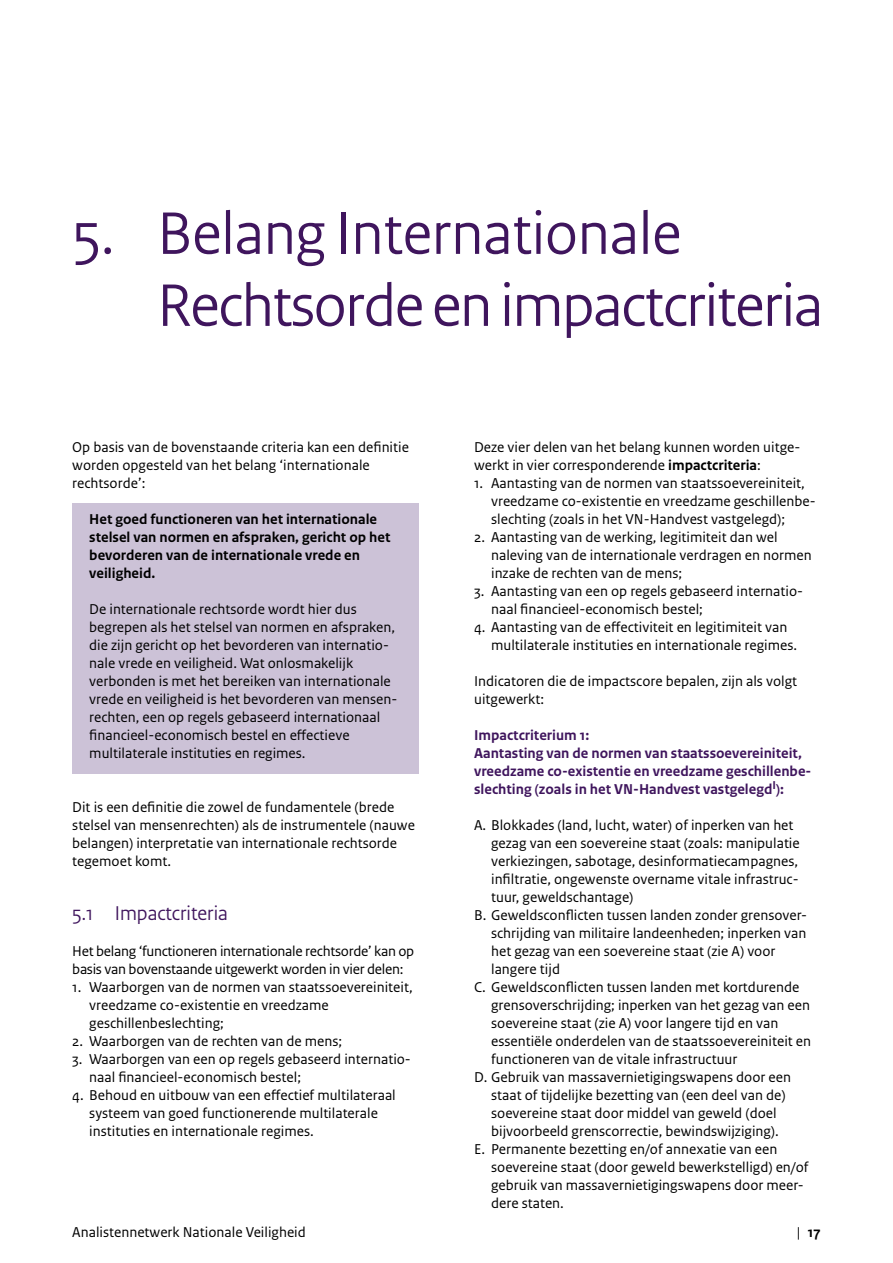
<style>
.page{position:relative;width:893px;height:1263px;background:#fff}
.page>*{position:absolute;margin:0;border:0;box-sizing:border-box;transform-origin:0 0}
.t1{font:63px/72px "Rijksoverheid Sans Heading";letter-spacing:-.015em;color:#3f155d}
.t2{font:21px "Rijksoverheid Sans Heading";color:#3f155d}
.t3{font:15px/18px "Rijksoverheid Sans Text";color:#000}
.t4{font:700 15px/18px "Rijksoverheid Sans Text";color:#3f155d}
.t5{font:700 15px/18px "Rijksoverheid Sans Text";color:#000}
.t6{font:15px/18px "Rijksoverheid Sans Text";letter-spacing:-.02em;color:#000}
.s1{font-weight:700}
.s2{font-weight:400}
</style>
<div class="page">
<div style="left:72px;top:503px;width:347px;height:90px;background:#ccc2d7"></div>
<div style="left:72px;top:593px;width:347px;height:180px;background:#ccc2d7"></div>
<h1 class="t1" style="left:157px;top:198px;width:667px;text-indent:-85px">5. Belang Internationale<br>Rechtsorde en impactcriteria</h1>
<p class="t3" style="left:72px;top:438px;width:338px">Op basis van de bovenstaande criteria kan een definitie worden opgesteld van het belang ‘internationale rechtsorde’:</p>
<p class="t5" style="left:89px;top:510px;width:303px">Het goed functioneren van het internationale stelsel van normen en afspraken, gericht op het bevorderen van de internationale vrede en veiligheid.</p>
<p class="t3" style="left:89px;top:600px;width:309px">De internationale rechtsorde wordt hier dus begrepen als het stelsel van normen en afspraken, die zijn gericht op het bevorderen van internatio&shy;nale vrede en veiligheid. Wat onlosmakelijk verbonden is met het bereiken van internationale vrede en veiligheid is het bevorderen van mensen&shy;rechten, een op regels gebaseerd internationaal financieel-economisch bestel en effectieve multilaterale instituties en regimes.</p>
<p class="t3" style="left:72px;top:798px;width:344px">Dit is een definitie die zowel de fundamentele (brede stelsel van mensenrechten) als de instrumentele (nauwe belangen) interpretatie van internationale rechtsorde tegemoet komt.</p>
<h2 class="t2" style="left:72px;top:901px;width:157px">5.1 Impactcriteria</h2>
<p class="t6" style="left:72px;top:942px;width:344px">Het belang ‘functioneren internationale rechtsorde’ kan op basis van bovenstaande uitgewerkt worden in vier delen:</p>
<p class="t3" style="left:89px;top:978px;width:325px;text-indent:-17px">1. Waarborgen van de normen van staatssoevereiniteit, vreedzame co-existentie en vreedzame geschillenbeslechting;</p>
<p class="t3" style="left:72px;top:1032px;width:271px">2. Waarborgen van de rechten van de mens;</p>
<p class="t3" style="left:89px;top:1050px;width:323px;text-indent:-17px">3. Waarborgen van een op regels gebaseerd internatio&shy;naal financieel-economisch bestel;</p>
<p class="t3" style="left:89px;top:1086px;width:308px;text-indent:-17px">4. Behoud en uitbouw van een effectief multilateraal systeem van goed functionerende multilaterale instituties en internationale regimes.</p>
<p class="t3" style="left:474px;top:438px;width:328px">Deze vier delen van het belang kunnen worden uitge&shy;werkt in vier corresponderende <span class="s1">impactcriteria</span>:</p>
<p class="t3" style="left:491px;top:474px;width:326px;text-indent:-17px">1. Aantasting van de normen van staatssoevereiniteit, vreedzame co-existentie en vreedzame geschillenbe&shy;slechting (zoals in het VN-Handvest vastgelegd);</p>
<p class="t3" style="left:491px;top:528px;width:322px;text-indent:-17px">2. Aantasting van de werking, legitimiteit dan wel naleving van de internationale verdragen en normen inzake de rechten van de mens;</p>
<p class="t3" style="left:491px;top:582px;width:313px;text-indent:-17px">3. Aantasting van een op regels gebaseerd internatio&shy;naal financieel-economisch bestel;</p>
<p class="t3" style="left:491px;top:618px;width:308px;text-indent:-17px">4. Aantasting van de effectiviteit en legitimiteit van multilaterale instituties en internationale regimes.</p>
<p class="t3" style="left:474px;top:672px;width:324px">Indicatoren die de impactscore bepalen, zijn als volgt uitgewerkt:</p>
<p class="t4" style="left:474px;top:726px;width:339px">Impactcriterium 1:<br>Aantasting van de normen van staatssoevereiniteit, vreedzame co-existentie en vreedzame geschillenbe&shy;slechting (zoals in het VN-Handvest vastgelegd<sup>I</sup>):</p>
<p class="t3" style="left:474px;top:816px;width:321px">A. Blokkades (land, lucht, water) of inperken van het</p>
<p class="t3" style="left:491px;top:834px;width:310px">gezag van een soevereine staat (zoals: manipulatie</p>
<p class="t3" style="left:491px;top:852px;width:308px">verkiezingen, sabotage, desinformatiecampagnes,</p>
<p class="t3" style="left:491px;top:870px;width:309px">infiltratie, ongewenste overname vitale infrastruc-</p>
<p class="t3" style="left:491px;top:888px;width:144px">tuur, geweldschantage)</p>
<p class="t3" style="left:474px;top:906px;width:334px">B. Geweldsconflicten tussen landen zonder grensover-</p>
<p class="t3" style="left:491px;top:924px;width:317px">schrijding van militaire landeenheden; inperken van</p>
<p class="t3" style="left:491px;top:942px;width:286px">het gezag van een soevereine staat (zie A) voor</p>
<p class="t3" style="left:491px;top:960px;width:70px">langere tijd</p>
<p class="t3" style="left:474px;top:978px;width:327px">C. Geweldsconflicten tussen landen met kortdurende</p>
<p class="t3" style="left:491px;top:996px;width:320px">grensoverschrijding; inperken van het gezag van een</p>
<p class="t3" style="left:491px;top:1014px;width:289px">soevereine staat (zie A) voor langere tijd en van</p>
<p class="t3" style="left:491px;top:1032px;width:322px">essentiële onderdelen van de staatssoevereiniteit en</p>
<p class="t3" style="left:491px;top:1050px;width:248px">functioneren van de vitale infrastructuur</p>
<p class="t3" style="left:474px;top:1068px;width:318px">D. Gebruik van massavernietigingswapens door een</p>
<p class="t3" style="left:491px;top:1086px;width:296px">staat of tijdelijke bezetting van (een deel van de)</p>
<p class="t3" style="left:491px;top:1104px;width:287px">soevereine staat door middel van geweld (doel</p>
<p class="t3" style="left:491px;top:1122px;width:289px">bijvoorbeeld grenscorrectie, bewindswijziging).</p>
<p class="t3" style="left:474px;top:1140px;width:305px">E. Permanente bezetting en/of annexatie van een</p>
<p class="t3" style="left:491px;top:1158px;width:319px">soevereine staat (door geweld bewerkstelligd) en/of</p>
<p class="t3" style="left:491px;top:1176px;width:314px">gebruik van massavernietigingswapens door meer-</p>
<p class="t3" style="left:491px;top:1194px;width:74px">dere staten.</p>
<p class="t3" style="left:72px;top:1223px;width:235px">Analistennetwerk Nationale Veiligheid</p>
<p class="t5" style="left:797px;top:1223px;width:25px"><span class="s2">|</span> 17</p>
</div>
